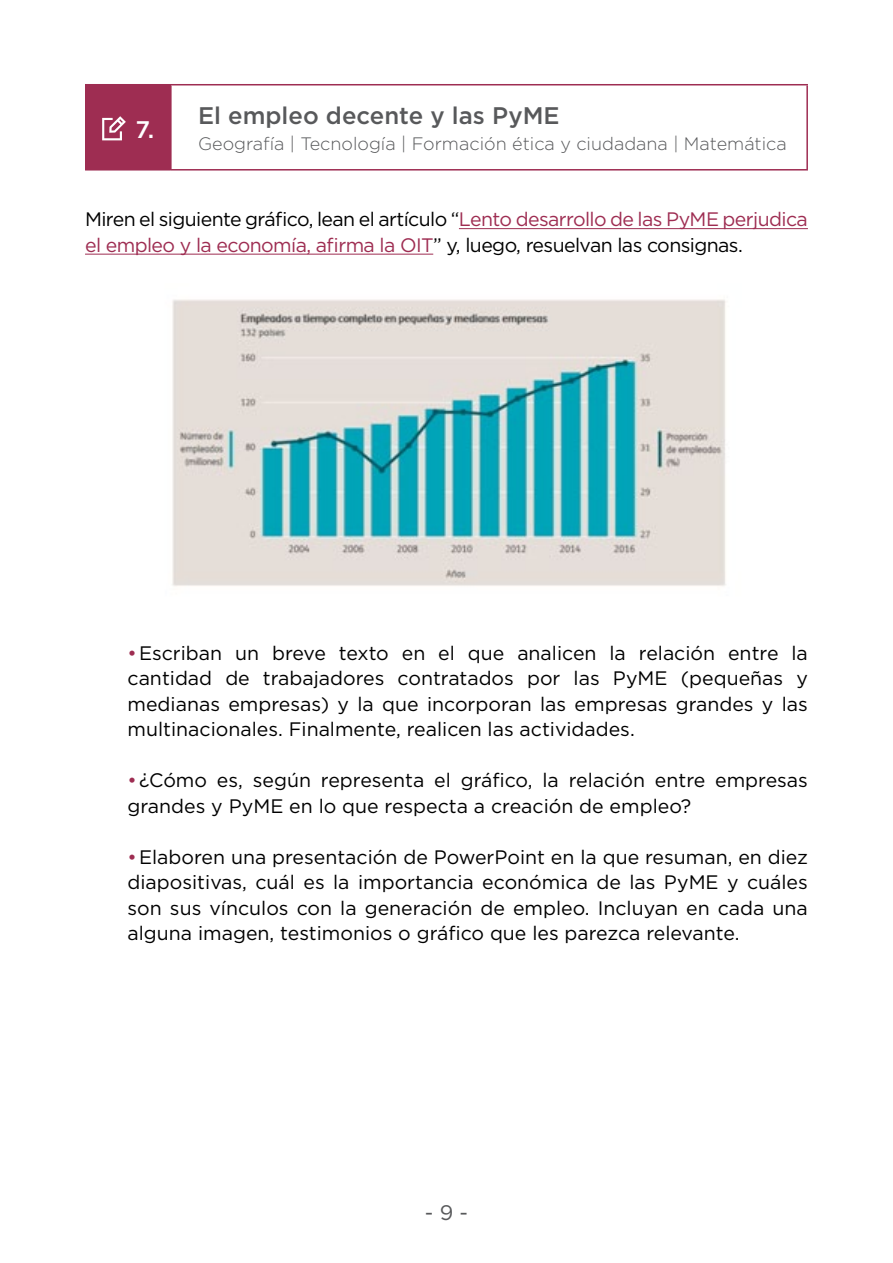
<style>
.page{position:relative;width:893px;height:1263px;background:#fff}
.page>*{position:absolute;margin:0;border:0;box-sizing:border-box;transform-origin:0 0}
.t1{font:500 24px "Gotham";color:#58595b}
.t2{font:500 24px "Gotham";color:#fff}
.t3{font:21px "Gotham";color:#58595b}
.t4{font:19.5px/25.5px "Gotham";color:#000;text-align:justify}
.t5{font:19.5px/25.5px "Gotham";letter-spacing:-.03em;color:#000}
.t6{font:300 18px "Gotham";color:#58595b}
.s1{color:#9e2d52}
</style>
<div class="page">
<hr style="left:459px;top:228px;width:349px;height:1px;background:#9e2d52">
<hr style="left:85px;top:254px;width:348px;height:1px;background:#9e2d52">
<div style="left:86px;top:85px;width:85px;height:85px;background:#9e2d52"></div>
<hr style="left:171px;top:84px;width:637px;height:1px;background:#9e2d52">
<hr style="left:806px;top:85px;width:2px;height:84px;background:#9e2d52">
<hr style="left:171px;top:169px;width:637px;height:2px;background:#9e2d52">
<hr style="left:85px;top:84px;width:86px;height:1px;background:#9e2d52">
<hr style="left:85px;top:85px;width:2px;height:84px;background:#9e2d52">
<hr style="left:170px;top:85px;width:2px;height:84px;background:#9e2d52">
<hr style="left:85px;top:169px;width:86px;height:2px;background:#9e2d52">
<svg style="left:102px;top:116px;width:24px;height:24px"></svg>
<img style="left:172px;top:299px;width:554px;height:287px">
<p class="t2" style="left:136px;top:114px;width:20px">7.</p>
<p class="t1" style="left:198px;top:100px;width:363px">El empleo decente y las PyME</p>
<p class="t6" style="left:198px;top:132px;width:590px">Geografía | Tecnología | Formación ética y ciudadana | Matemática</p>
<p class="t5" style="left:85px;top:206px;width:724px">Miren el siguiente gráfico, lean el artículo “<span class="s1">Lento desarrollo de las PyME perjudica el empleo y la economía, afirma la OIT</span>” y, luego, resuelvan las consignas.</p>
<p class="t4" style="left:128px;top:639px;width:682px"><span class="s1">•</span>Escriban un breve texto en el que analicen la relación entre la cantidad de trabajadores contratados por las PyME (pequeñas y medianas empresas) y la que incorporan las empresas grandes y las multinacionales. Finalmente, realicen las actividades.</p>
<p class="t4" style="left:128px;top:767px;width:682px"><span class="s1">•</span>¿Cómo es, según representa el gráfico, la relación entre empresas grandes y PyME en lo que respecta a creación de empleo?</p>
<p class="t4" style="left:128px;top:843px;width:682px"><span class="s1">•</span>Elaboren una presentación de PowerPoint en la que resuman, en diez diapositivas, cuál es la importancia económica de las PyME y cuáles son sus vínculos con la generación de empleo. Incluyan en cada una alguna imagen, testimonios o gráfico que les parezca relevante.</p>
<p class="t3" style="left:425px;top:1199px;width:45px">- 9 -</p>
</div>
